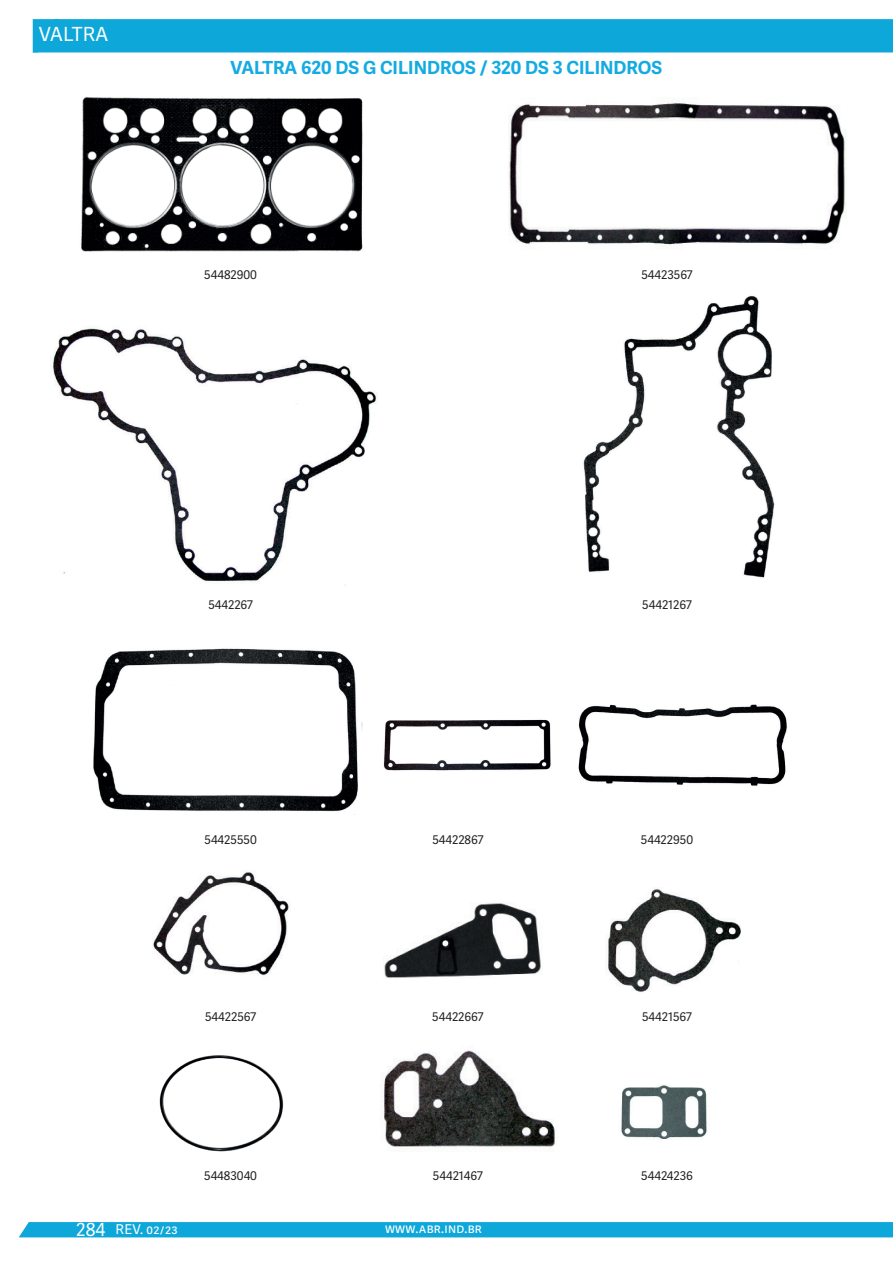
<style>
.page{position:relative;width:893px;height:1263px;background:#fff}
.page>*{position:absolute;margin:0;border:0;box-sizing:border-box;transform-origin:0 0}
.t1{font:19.5px "Adelle Sans";color:#fff}
.t2{font:700 18px "Adelle Sans";color:#14abe3}
.t3{font:18px "Adelle Sans";color:#fff}
.t4{font:13.5px "Adelle Sans";letter-spacing:.02em;color:#fff}
.t5{font:12px "Adelle Sans";color:#231f20}
</style>
<div class="page">
<svg style="left:19px;top:1222px;width:874px;height:15px;background:#0fa7da"></svg>
<div style="left:33px;top:19px;width:860px;height:33px;background:#0da7da"></div>
<img style="left:52px;top:327px;width:326px;height:259px">
<img style="left:153px;top:872px;width:136px;height:104px">
<img style="left:583px;top:295px;width:192px;height:283px">
<img style="left:81px;top:97px;width:282px;height:155px">
<img style="left:578px;top:704px;width:209px;height:82px">
<img style="left:383px;top:719px;width:168px;height:52px">
<img style="left:159px;top:1055px;width:125px;height:97px">
<img style="left:384px;top:903px;width:157px;height:75px">
<img style="left:381px;top:1050px;width:174px;height:98px">
<img style="left:606px;top:888px;width:135px;height:104px">
<img style="left:93px;top:648px;width:270px;height:167px">
<img style="left:508px;top:101px;width:338px;height:145px">
<img style="left:621px;top:1085px;width:86px;height:54px">
<h1 class="t1" style="left:39px;top:23px;width:71px">VALTRA</h1>
<h2 class="t2" style="left:231px;top:56px;width:433px">VALTRA 620 DS G CILINDROS / 320 DS 3 CILINDROS</h2>
<p class="t5" style="left:204px;top:267px;width:54px">54482900</p>
<p class="t5" style="left:641px;top:267px;width:53px">54423567</p>
<p class="t5" style="left:208px;top:597px;width:46px">5442267</p>
<p class="t5" style="left:642px;top:597px;width:51px">54421267</p>
<p class="t5" style="left:205px;top:833px;width:54px">54425550</p>
<p class="t5" style="left:432px;top:833px;width:53px">54422867</p>
<p class="t5" style="left:641px;top:833px;width:54px">54422950</p>
<p class="t5" style="left:205px;top:1009px;width:53px">54422567</p>
<p class="t5" style="left:432px;top:1009px;width:53px">54422667</p>
<p class="t5" style="left:642px;top:1009px;width:51px">54421567</p>
<p class="t5" style="left:204px;top:1169px;width:54px">54483040</p>
<p class="t5" style="left:433px;top:1169px;width:51px">54421467</p>
<p class="t5" style="left:641px;top:1169px;width:53px">54424236</p>
<h2 class="t3" style="left:76px;top:1219px;width:31px">284</h2>
<p class="t4" style="left:385px;top:1220px;width:98px">www.abr.ind.br</p>
<p class="t4" style="left:116px;top:1221px;width:64px">REV. 02/23</p>
</div>
